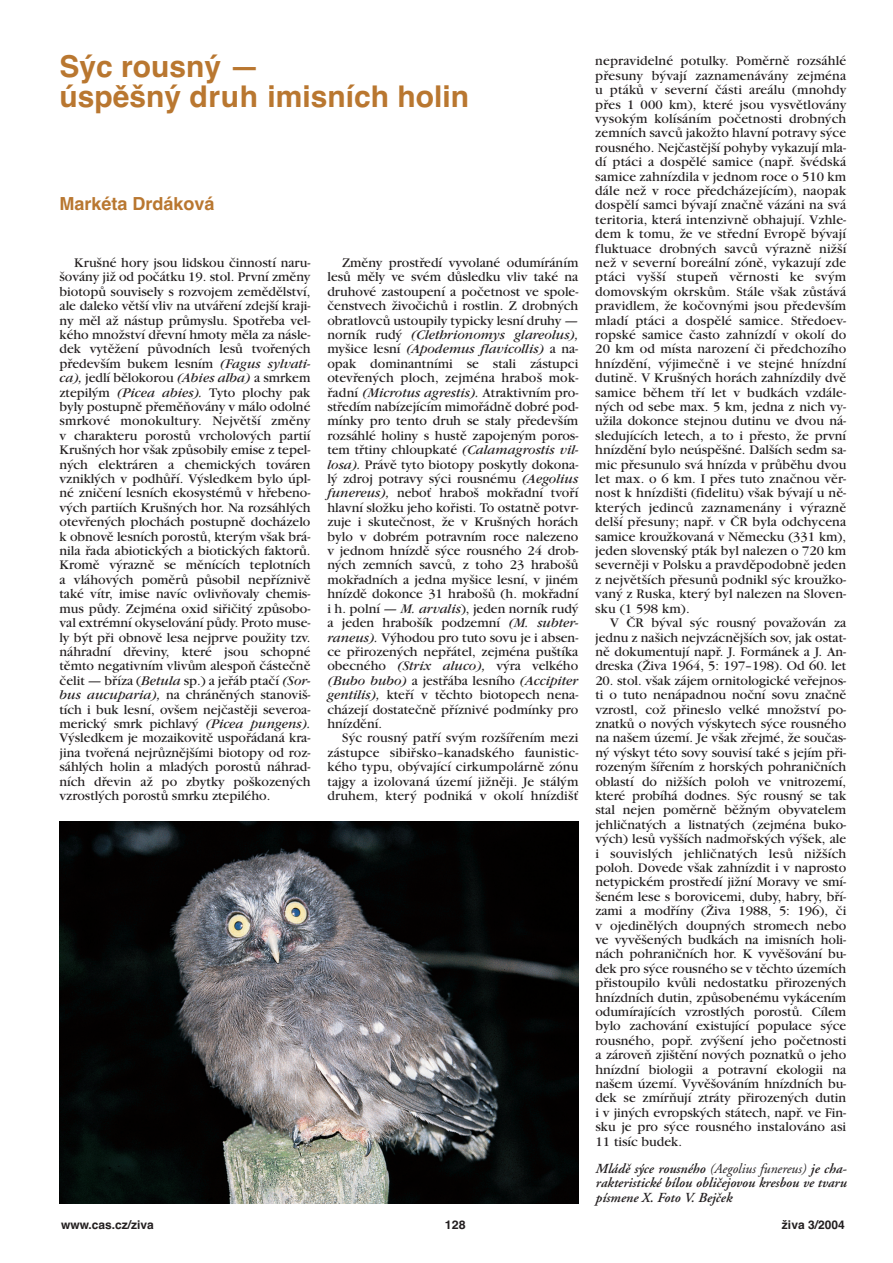
<style>
.page{position:relative;width:893px;height:1263px;background:#fff}
.page>*{position:absolute;margin:0;border:0;box-sizing:border-box;transform-origin:0 0}
.t1{font:700 30px/30px "Helvetica CE";color:#b97730}
.t2{font:700 18px "Helvetica CE";color:#b97730}
.t3{font:13.8px/14.4px "Garamond CE";color:#231f20;text-align:justify}
.t4{font:italic 600 13.8px/14.4px "Adobe Garamond CE";color:#231f20;text-align:justify}
.t5{font:700 12px "Helvetica CE";color:#231f20}
.t6{font:700 12px "Helvetica CE";color:#231f20;scale:1.04 1}
.s1{font-style:italic}
.s2{font-weight:400}
</style>
<div class="page">
<img style="left:60px;top:821px;width:518px;height:382px">
<h1 class="t1" style="left:60px;top:52px;width:411px">Sýc rousný —<br>úspěšný druh imisních holin</h1>
<h2 class="t2" style="left:60px;top:193px;width:157px">Markéta Drdáková</h2>
<p class="t3" style="left:60px;top:257px;width:253px;text-indent:15px">Krušné hory jsou lidskou činností naru&shy;šovány již od počátku 19. stol. První změny biotopů souvisely s rozvojem zemědělství, ale daleko větší vliv na utváření zdejší kraji&shy;ny měl až nástup průmyslu. Spotřeba vel&shy;kého množství dřevní hmoty měla za násle&shy;dek vytěžení původních lesů tvořených především bukem lesním <span class="s1">(Fagus sylvati&shy;ca),</span> jedlí bělokorou <span class="s1">(Abies alba)</span> a smrkem ztepilým <span class="s1">(Picea abies).</span> Tyto plochy pak byly postupně přeměňovány v málo odolné smrkové monokultury. Největší změny v charakteru porostů vrcholových partií Krušných hor však způsobily emise z tepel&shy;ných elektráren a chemických továren vzniklých v podhůří. Výsledkem bylo úpl&shy;né zničení lesních ekosystémů v hřebeno&shy;vých partiích Krušných hor. Na rozsáhlých otevřených plochách postupně docházelo k obnově lesních porostů, kterým však brá&shy;nila řada abiotických a biotických faktorů.<br>Kromě výrazně se měnících teplotních a vláhových poměrů působil nepříznivě také vítr, imise navíc ovlivňovaly chemis&shy;mus půdy. Zejména oxid siřičitý způsobo&shy;val extrémní okyselování půdy. Proto muse&shy;ly být při obnově lesa nejprve použity tzv. náhradní dřeviny, které jsou schopné těmto negativním vlivům alespoň částečně čelit — bříza (<span class="s1">Betula</span> sp.) a jeřáb ptačí <span class="s1">(Sor&shy;bus aucuparia),</span> na chráněných stanoviš&shy;tích i buk lesní, ovšem nejčastěji severoa&shy;merický smrk pichlavý <span class="s1">(Picea pungens).<br></span>Výsledkem je mozaikovitě uspořádaná kra&shy;jina tvořená nejrůznějšími biotopy od roz&shy;sáhlých holin a mladých porostů náhrad&shy;ních dřevin až po zbytky poškozených vzrostlých porostů smrku ztepilého.</p>
<p class="t3" style="left:327px;top:257px;width:253px;text-indent:15px">Změny prostředí vyvolané odumíráním lesů měly ve svém důsledku vliv také na druhové zastoupení a početnost ve spole&shy;čenstvech živočichů i rostlin. Z drobných obratlovců ustoupily typicky lesní druhy — norník rudý <span class="s1">(Clethrionomys glareolus), </span>myšice lesní <span class="s1">(Apodemus flavicollis)</span> a na&shy;opak dominantními se stali zástupci otevřených ploch, zejména hraboš mok&shy;řadní <span class="s1">(Microtus agrestis).</span> Atraktivním pro&shy;středím nabízejícím mimořádně dobré pod&shy;mínky pro tento druh se staly především rozsáhlé holiny s hustě zapojeným poros&shy;tem třtiny chloupkaté <span class="s1">(Calamagrostis vil&shy;losa).</span> Právě tyto biotopy poskytly dokona&shy;lý zdroj potravy sýci rousnému <span class="s1">(Aegolius funereus),</span> neboť hraboš mokřadní tvoří hlavní složku jeho kořisti. To ostatně potvr&shy;zuje i skutečnost, že v Krušných horách bylo v dobrém potravním roce nalezeno v jednom hnízdě sýce rousného 24 drob&shy;ných zemních savců, z toho 23 hrabošů mokřadních a jedna myšice lesní, v jiném hnízdě dokonce 31 hrabošů (h. mokřadní i h. polní — <span class="s1">M. arvalis</span>), jeden norník rudý a jeden hrabošík podzemní <span class="s1">(M. subter&shy;raneus).</span> Výhodou pro tuto sovu je i absen&shy;ce přirozených nepřátel, zejména puštíka obecného <span class="s1">(Strix aluco),</span> výra velkého <span class="s1">(Bubo bubo)</span> a jestřába lesního <span class="s1">(Accipiter gentilis),</span> kteří v těchto biotopech nena&shy;cházejí dostatečně příznivé podmínky pro hnízdění.</p>
<p class="t3" style="left:327px;top:732px;width:252px;text-indent:15px">Sýc rousný patří svým rozšířením mezi zástupce sibiřsko–kanadského faunistic&shy;kého typu, obývající cirkumpolárně zónu tajgy a izolovaná území jižněji. Je stálým druhem, který podniká v okolí hnízdišť</p>
<p class="t3" style="left:595px;top:55px;width:252px">nepravidelné potulky. Poměrně rozsáhlé přesuny bývají zaznamenávány zejména u ptáků v severní části areálu (mnohdy přes 1 000 km), které jsou vysvětlovány vysokým kolísáním početnosti drobných zemních savců jakožto hlavní potravy sýce rousného. Nejčastější pohyby vykazují mla&shy;dí ptáci a dospělé samice (např. švédská samice zahnízdila v jednom roce o 510 km dále než v roce předcházejícím), naopak dospělí samci bývají značně vázáni na svá teritoria, která intenzivně obhajují. Vzhle&shy;dem k tomu, že ve střední Evropě bývají fluktuace drobných savců výrazně nižší než v severní boreální zóně, vykazují zde ptáci vyšší stupeň věrnosti ke svým domovským okrskům. Stále však zůstává pravidlem, že kočovnými jsou především mladí ptáci a dospělé samice. Středoev&shy;ropské samice často zahnízdí v okolí do 20 km od místa narození či předchozího hnízdění, výjimečně i ve stejné hnízdní dutině. V Krušných horách zahnízdily dvě samice během tří let v budkách vzdále&shy;ných od sebe max. 5 km, jedna z nich vy&shy;užila dokonce stejnou dutinu ve dvou ná&shy;sledujících letech, a to i přesto, že první hnízdění bylo neúspěšné. Dalších sedm sa&shy;mic přesunulo svá hnízda v průběhu dvou let max. o 6 km. I přes tuto značnou věr&shy;nost k hnízdišti (fidelitu) však bývají u ně&shy;kterých jedinců zaznamenány i výrazně delší přesuny; např. v ČR byla odchycena samice kroužkovaná v Německu (331 km), jeden slovenský pták byl nalezen o 720 km severněji v Polsku a pravděpodobně jeden z největších přesunů podnikl sýc kroužko&shy;vaný z Ruska, který byl nalezen na Sloven&shy;sku (1 598 km).</p>
<p class="t3" style="left:595px;top:617px;width:252px;text-indent:15px">V ČR býval sýc rousný považován za jednu z našich nejvzácnějších sov, jak ostat&shy;ně dokumentují např. J. Formánek a J. An&shy;dreska (Živa 1964, 5: 197–198). Od 60. let</p>
<p class="t3" style="left:595px;top:674px;width:252px">20. stol. však zájem ornitologické veřejnos&shy;ti o tuto nenápadnou noční sovu značně vzrostl, což přineslo velké množství po&shy;znatků o nových výskytech sýce rousného na našem území. Je však zřejmé, že součas&shy;ný výskyt této sovy souvisí také s jejím při&shy;rozeným šířením z horských pohraničních oblastí do nižších poloh ve vnitrozemí, které probíhá dodnes. Sýc rousný se tak stal nejen poměrně běžným obyvatelem jehličnatých a listnatých (zejména buko&shy;vých) lesů vyšších nadmořských výšek, ale i souvislých jehličnatých lesů nižších poloh. Dovede však zahnízdit i v naprosto netypickém prostředí jižní Moravy ve smí&shy;šeném lese s borovicemi, duby, habry, bří&shy;zami a modříny (Živa 1988, 5: 196), či v ojedinělých doupných stromech nebo ve vyvěšených budkách na imisních holi&shy;nách pohraničních hor. K vyvěšování bu&shy;dek pro sýce rousného se v těchto územích přistoupilo kvůli nedostatku přirozených hnízdních dutin, způsobenému vykácením odumírajících vzrostlých porostů. Cílem bylo zachování existující populace sýce rousného, popř. zvýšení jeho početnosti a zároveň zjištění nových poznatků o jeho hnízdní biologii a potravní ekologii na našem území. Vyvěšováním hnízdních bu&shy;dek se zmírňují ztráty přirozených dutin i v jiných evropských státech, např. ve Fin&shy;sku je pro sýce rousného instalováno asi 11 tisíc budek.</p>
<p class="t4" style="left:595px;top:1163px;width:253px">Mládě sýce rousného <span class="s2">(Aegolius funereus)</span> je cha&shy;rakteristické bílou obličejovou kresbou ve tvaru písmene X. Foto V. Bejček</p>
<p class="t5" style="left:61px;top:1217px;width:94px">www.cas.cz/ziva</p>
<p class="t6" style="left:445px;top:1217px;width:22px">128</p>
<p class="t5" style="left:782px;top:1217px;width:64px">živa 3/2004</p>
</div>
